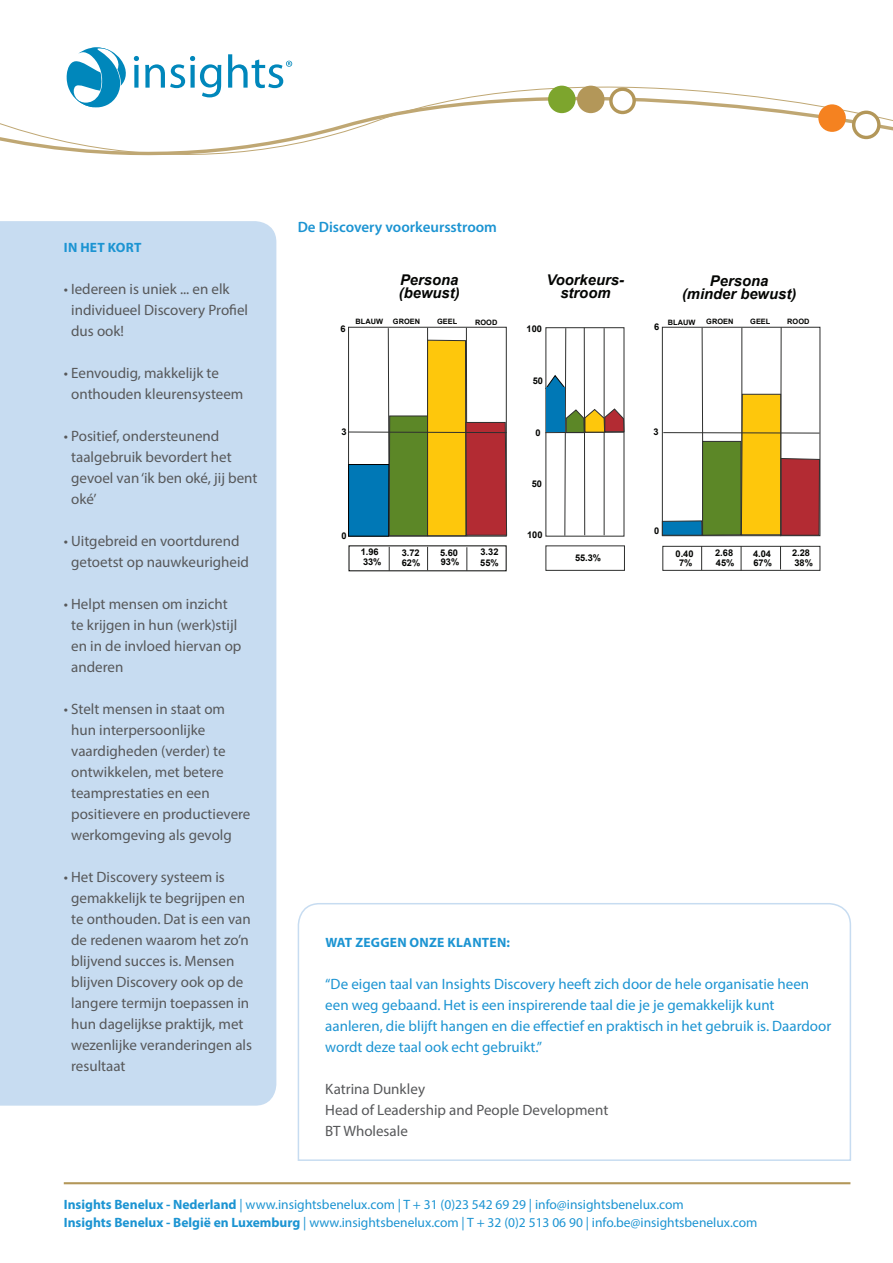
<style>
.page{position:relative;width:893px;height:1263px;background:#fff}
.page>*{position:absolute;margin:0;border:0;box-sizing:border-box;transform-origin:0 0}
.t1{font:15px/21px "Myriad Pro";color:#57585a}
.t2{font:15px/21px "Myriad Pro";color:#1c94d2}
.t3{font:600 15px "Myriad Pro";color:#1c94d2}
.t4{font:italic 700 14.85px/12.9px "Arial";color:#040503;text-align:center}
.t5{font:13.5px/18px "Myriad Pro";color:#1c94d2}
.t6{font:700 13.5px "Myriad Pro";letter-spacing:.02em;color:#1c94d2}
.t7{font:700 9.3px "Arial";color:#040503}
.t8{font:700 7.35px "Arial";color:#040503}
.s1{font-weight:700}
</style>
<div class="page">
<div style="left:0;top:221px;width:276px;height:885px;background:#c7dcf1"></div>
<svg style="left:297px;top:903px;width:554px;height:258px"></svg>
<svg style="left:0;top:58px;width:893px;height:98px"></svg>
<div style="left:854px;top:112px;width:25px;height:25px;background:#fff;border-radius:50%"></div>
<div style="left:852px;top:111px;width:28px;height:28px;border:3px solid #b39759;border-radius:50%"></div>
<svg style="left:611px;top:89px;width:23px;height:23px"></svg>
<div style="left:609px;top:88px;width:27px;height:26px;border:3px solid #b39759;border-radius:50%"></div>
<div style="left:818px;top:104px;width:28px;height:28px;background:#f58220;border-radius:50%"></div>
<div style="left:548px;top:86px;width:28px;height:27px;background:#7da52d;border-radius:50%"></div>
<div style="left:577px;top:86px;width:27px;height:27px;background:#b39759;border-radius:50%"></div>
<svg style="left:134px;top:56px;width:5px;height:32px"></svg>
<svg style="left:145px;top:56px;width:76px;height:41px"></svg>
<svg style="left:228px;top:54px;width:64px;height:34px"></svg>
<svg style="left:67px;top:47px;width:61px;height:61px"></svg>
<hr style="left:64px;top:1182px;width:786px;height:2px;background:#b39759">
<svg style="left:389px;top:547px;width:1px;height:24px"></svg>
<svg style="left:427px;top:547px;width:1px;height:23px"></svg>
<svg style="left:466px;top:547px;width:1px;height:24px"></svg>
<div style="left:545px;top:545px;width:80px;height:26px;border:1px solid #2e2f2e"></div>
<div style="left:662px;top:546px;width:158px;height:25px;border:1px solid #2e2f2e"></div>
<svg style="left:701px;top:546px;width:1px;height:24px"></svg>
<svg style="left:741px;top:546px;width:1px;height:25px"></svg>
<svg style="left:780px;top:546px;width:1px;height:23px"></svg>
<svg style="left:348px;top:327px;width:160px;height:210px"></svg>
<svg style="left:545px;top:327px;width:80px;height:210px"></svg>
<svg style="left:661px;top:326px;width:159px;height:211px"></svg>
<p class="t6" style="left:64px;top:238px;width:79px">In het kort</p>
<p class="t1" style="left:71px;top:278px;width:178px;text-indent:-7px">• Iedereen is uniek ... en elk individueel Discovery Profiel dus ook!</p>
<p class="t1" style="left:71px;top:362px;width:174px;text-indent:-7px">• Eenvoudig, makkelijk te onthouden kleurensysteem</p>
<p class="t1" style="left:71px;top:425px;width:188px;text-indent:-7px">• Positief, ondersteunend taalgebruik bevordert het gevoel van ‘ik ben oké, jij bent oké’</p>
<p class="t1" style="left:71px;top:530px;width:179px;text-indent:-7px">• Uitgebreid en voortdurend getoetst op nauwkeurigheid</p>
<p class="t1" style="left:71px;top:593px;width:172px;text-indent:-7px">• Helpt mensen om inzicht te krijgen in hun (werk)stijl en in de invloed hiervan op anderen</p>
<p class="t1" style="left:71px;top:698px;width:181px;text-indent:-7px">• Stelt mensen in staat om hun interpersoonlijke vaardigheden (verder) te ontwikkelen, met betere teamprestaties en een positievere en productievere werkomgeving als gevolg</p>
<p class="t1" style="left:71px;top:866px;width:182px;text-indent:-7px">• Het Discovery systeem is gemakkelijk te begrijpen en te onthouden. Dat is een van de redenen waarom het zo’n blijvend succes is. Mensen blijven Discovery ook op de langere termijn toepassen in hun dagelijkse praktijk, met wezenlijke veranderingen als resultaat</p>
<p class="t3" style="left:298px;top:218px;width:201px">De Discovery voorkeursstroom</p>
<p class="t4" style="left:399px;top:274px;width:62px;text-align:left">Persona (bewust)</p>
<p class="t7" style="left:340px;top:322px;width:7px">6</p>
<p class="t8" style="left:355px;top:317px;width:29px">BLAUW</p>
<p class="t8" style="left:393px;top:316px;width:29px">GROEN</p>
<p class="t8" style="left:437px;top:317px;width:22px">GEEL</p>
<p class="t8" style="left:475px;top:317px;width:24px">ROOD</p>
<p class="t4" style="left:546px;top:274px;width:79px">Voorkeurs&shy;stroom</p>
<p class="t7" style="left:527px;top:323px;width:17px">100</p>
<p class="t7" style="left:654px;top:321px;width:7px">6</p>
<p class="t4" style="left:682px;top:275px;width:116px">Persona (minder bewust)</p>
<p class="t8" style="left:668px;top:317px;width:29px">BLAUW</p>
<p class="t8" style="left:706px;top:316px;width:29px">GROEN</p>
<p class="t8" style="left:750px;top:317px;width:22px">GEEL</p>
<p class="t8" style="left:787px;top:317px;width:24px">ROOD</p>
<p class="t7" style="left:533px;top:374px;width:12px">50</p>
<p class="t7" style="left:341px;top:426px;width:7px">3</p>
<p class="t7" style="left:536px;top:426px;width:7px">0</p>
<p class="t7" style="left:653px;top:426px;width:7px">3</p>
<p class="t7" style="left:532px;top:477px;width:12px">50</p>
<p class="t7" style="left:341px;top:529px;width:7px">0</p>
<p class="t7" style="left:527px;top:528px;width:17px">100</p>
<p class="t7" style="left:654px;top:525px;width:7px">0</p>
<p class="t7" style="left:361px;top:546px;width:19px">1.96</p>
<p class="t7" style="left:402px;top:546px;width:19px">3.72</p>
<p class="t7" style="left:440px;top:546px;width:19px">5.60</p>
<p class="t7" style="left:480px;top:546px;width:19px">3.32</p>
<p class="t7" style="left:363px;top:555px;width:20px">33%</p>
<p class="t7" style="left:402px;top:556px;width:20px">62%</p>
<p class="t7" style="left:441px;top:555px;width:20px">93%</p>
<p class="t7" style="left:480px;top:556px;width:20px">55%</p>
<p class="t7" style="left:575px;top:551px;width:28px">55.3%</p>
<p class="t7" style="left:675px;top:547px;width:19px">0.40</p>
<p class="t7" style="left:715px;top:547px;width:19px">2.68</p>
<p class="t7" style="left:753px;top:547px;width:19px">4.04</p>
<p class="t7" style="left:792px;top:546px;width:19px">2.28</p>
<p class="t7" style="left:679px;top:557px;width:15px">7%</p>
<p class="t7" style="left:716px;top:556px;width:20px">45%</p>
<p class="t7" style="left:753px;top:556px;width:20px">67%</p>
<p class="t7" style="left:794px;top:557px;width:20px">38%</p>
<p class="t6" style="left:325px;top:933px;width:186px">Wat zeggen onze klanten:</p>
<p class="t2" style="left:325px;top:973px;width:507px">“De eigen taal van Insights Discovery heeft zich door de hele organisatie heen een weg gebaand. Het is een inspirerende taal die je je gemakkelijk kunt aanleren, die blijft hangen en die effectief en praktisch in het gebruik is. Daardoor wordt deze taal ook echt gebruikt.”</p>
<p class="t1" style="left:325px;top:1078px;width:284px">Katrina Dunkley<br>Head of Leadership and People Development<br>BT Wholesale</p>
<p class="t5" style="left:64px;top:1195px;width:695px"><span class="s1">Insights Benelux - Nederland</span> | www.insightsbenelux.com | T + 31 (0)23 542 69 29 | info@insightsbenelux.com<br><span class="s1">Insights Benelux - België en Luxemburg</span> | www.insightsbenelux.com | T + 32 (0)2 513 06 90 | info.be@insightsbenelux.com</p>
</div>
